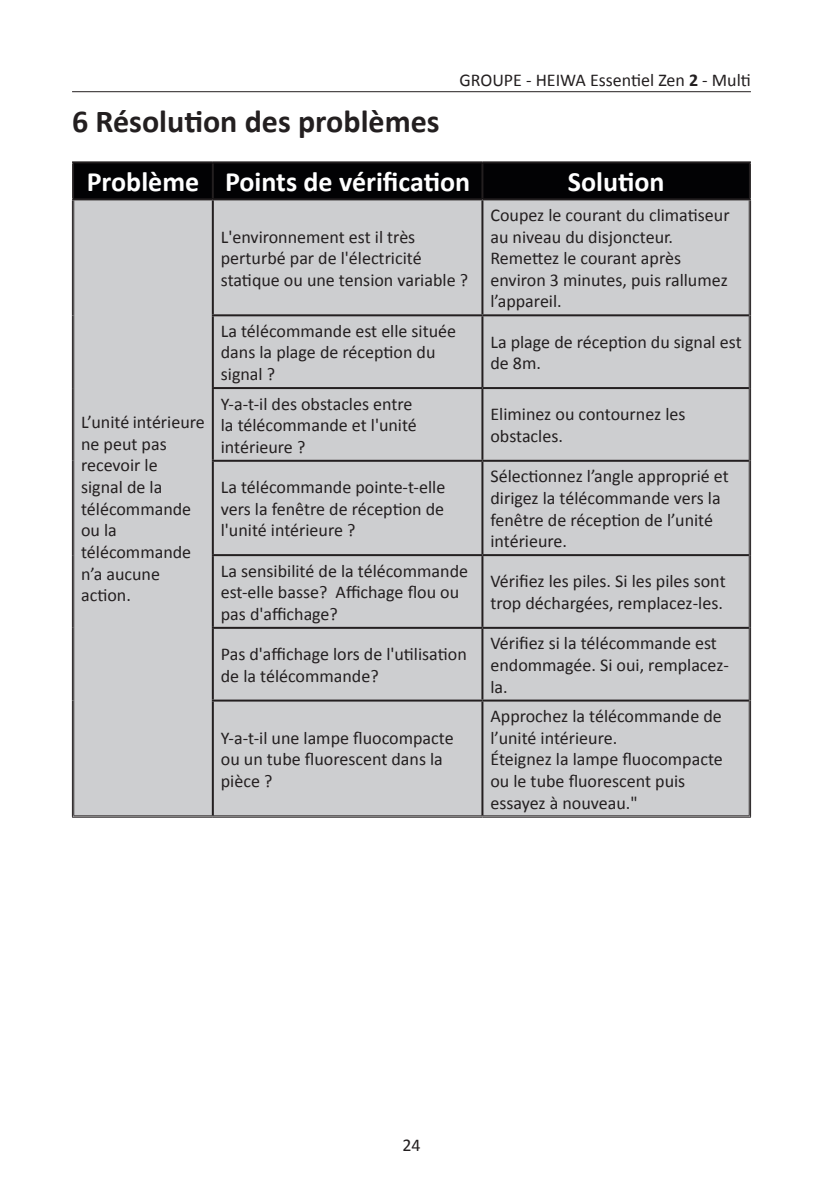
<style>
.page{position:relative;width:823px;height:1191px;background:#fff}
.page>*{position:absolute;margin:0;border:0;box-sizing:border-box;transform-origin:0 0}
.t1{font:700 32px "Calibri";color:#231f20}
.H1_-_left_L1_-_at_2{font:700 28px "Calibri";color:#fff}
.H1_-_left_L1_-_at_2-2{font:18px/21.6px "Calibri";color:#231f20}
.s1{font-weight:700}
</style>
<div class="page">
<hr style="left:72px;top:91px;width:678px;height:1px;background:#231f20">
<div style="left:74px;top:163px;width:674px;height:35px;background:#020204"></div>
<div style="left:74px;top:200px;width:674px;height:615px;background:#cdced0"></div>
<hr style="left:72px;top:161px;width:141px;height:2px;background:#231f20">
<hr style="left:72px;top:163px;width:2px;height:35px;background:#231f20">
<hr style="left:213px;top:161px;width:269px;height:2px;background:#231f20">
<hr style="left:212px;top:163px;width:2px;height:35px;background:#231f20">
<hr style="left:482px;top:161px;width:268px;height:2px;background:#231f20">
<hr style="left:481px;top:163px;width:2px;height:35px;background:#231f20">
<hr style="left:748px;top:163px;width:2px;height:35px;background:#231f20">
<hr style="left:72px;top:198px;width:141px;height:2px;background:#231f20">
<hr style="left:213px;top:198px;width:269px;height:2px;background:#231f20">
<hr style="left:212px;top:200px;width:2px;height:114px;background:#231f20">
<hr style="left:482px;top:198px;width:268px;height:2px;background:#231f20">
<hr style="left:481px;top:200px;width:2px;height:114px;background:#231f20">
<hr style="left:212px;top:314px;width:270px;height:2px;background:#231f20">
<hr style="left:212px;top:316px;width:2px;height:71px;background:#231f20">
<hr style="left:482px;top:314px;width:266px;height:2px;background:#231f20">
<hr style="left:481px;top:316px;width:2px;height:71px;background:#231f20">
<hr style="left:212px;top:387px;width:270px;height:2px;background:#231f20">
<hr style="left:212px;top:389px;width:2px;height:71px;background:#231f20">
<hr style="left:482px;top:387px;width:266px;height:2px;background:#231f20">
<hr style="left:481px;top:389px;width:2px;height:71px;background:#231f20">
<hr style="left:212px;top:460px;width:270px;height:2px;background:#231f20">
<hr style="left:212px;top:462px;width:2px;height:92px;background:#231f20">
<hr style="left:482px;top:460px;width:266px;height:2px;background:#231f20">
<hr style="left:481px;top:462px;width:2px;height:92px;background:#231f20">
<hr style="left:212px;top:554px;width:270px;height:2px;background:#231f20">
<hr style="left:212px;top:556px;width:2px;height:71px;background:#231f20">
<hr style="left:482px;top:554px;width:266px;height:2px;background:#231f20">
<hr style="left:481px;top:556px;width:2px;height:71px;background:#231f20">
<hr style="left:212px;top:627px;width:270px;height:2px;background:#231f20">
<hr style="left:212px;top:629px;width:2px;height:70px;background:#231f20">
<hr style="left:482px;top:627px;width:266px;height:2px;background:#231f20">
<hr style="left:481px;top:629px;width:2px;height:70px;background:#231f20">
<hr style="left:212px;top:699px;width:270px;height:2px;background:#231f20">
<hr style="left:212px;top:701px;width:2px;height:114px;background:#231f20">
<hr style="left:482px;top:699px;width:266px;height:2px;background:#231f20">
<hr style="left:481px;top:701px;width:2px;height:114px;background:#231f20">
<hr style="left:72px;top:200px;width:1px;height:115px;background:#231f20">
<hr style="left:73px;top:200px;width:1px;height:115px;background:#231f20">
<hr style="left:72px;top:315px;width:1px;height:73px;background:#231f20">
<hr style="left:73px;top:315px;width:1px;height:73px;background:#231f20">
<hr style="left:72px;top:388px;width:1px;height:73px;background:#231f20">
<hr style="left:73px;top:388px;width:1px;height:73px;background:#231f20">
<hr style="left:72px;top:461px;width:1px;height:94px;background:#231f20">
<hr style="left:73px;top:461px;width:1px;height:94px;background:#231f20">
<hr style="left:72px;top:555px;width:1px;height:73px;background:#231f20">
<hr style="left:73px;top:555px;width:1px;height:73px;background:#231f20">
<hr style="left:72px;top:628px;width:1px;height:72px;background:#231f20">
<hr style="left:73px;top:628px;width:1px;height:72px;background:#231f20">
<hr style="left:72px;top:700px;width:1px;height:117px;background:#231f20">
<hr style="left:73px;top:700px;width:1px;height:115px;background:#231f20">
<hr style="left:73px;top:815px;width:140px;height:1px;background:#231f20">
<hr style="left:72px;top:817px;width:141px;height:1px;background:#231f20">
<hr style="left:748px;top:200px;width:1px;height:115px;background:#231f20">
<hr style="left:749px;top:200px;width:1px;height:115px;background:#231f20">
<hr style="left:748px;top:315px;width:1px;height:73px;background:#231f20">
<hr style="left:749px;top:315px;width:1px;height:73px;background:#231f20">
<hr style="left:748px;top:388px;width:1px;height:73px;background:#231f20">
<hr style="left:749px;top:388px;width:1px;height:73px;background:#231f20">
<hr style="left:748px;top:461px;width:1px;height:94px;background:#231f20">
<hr style="left:749px;top:461px;width:1px;height:94px;background:#231f20">
<hr style="left:748px;top:555px;width:1px;height:73px;background:#231f20">
<hr style="left:749px;top:555px;width:1px;height:73px;background:#231f20">
<hr style="left:748px;top:628px;width:1px;height:72px;background:#231f20">
<hr style="left:749px;top:628px;width:1px;height:72px;background:#231f20">
<hr style="left:748px;top:700px;width:1px;height:115px;background:#231f20">
<hr style="left:749px;top:700px;width:1px;height:117px;background:#231f20">
<hr style="left:213px;top:815px;width:269px;height:1px;background:#231f20">
<hr style="left:213px;top:817px;width:269px;height:1px;background:#231f20">
<hr style="left:482px;top:815px;width:267px;height:1px;background:#231f20">
<hr style="left:482px;top:817px;width:268px;height:1px;background:#231f20">
<p class="H1_-_left_L1_-_at_2-2" style="left:459px;top:69px;width:293px">GROUPE - HEIWA Essentiel Zen <span class="s1">2</span> - Multi</p>
<p class="t1" style="left:72px;top:101px;width:369px">6 Résolution des problèmes</p>
<p class="H1_-_left_L1_-_at_2" style="left:87px;top:164px;width:114px">Problème</p>
<p class="H1_-_left_L1_-_at_2" style="left:225px;top:164px;width:246px">Points de vérification</p>
<p class="H1_-_left_L1_-_at_2" style="left:567px;top:164px;width:98px">Solution</p>
<p class="H1_-_left_L1_-_at_2-2" style="left:81px;top:411px;width:125px">L’unité intérieure ne peut pas recevoir le<br>signal de la télécommande ou la télécommande n’a aucune action.</p>
<p class="H1_-_left_L1_-_at_2-2" style="left:221px;top:226px;width:248px">L'environnement est il très perturbé par de l'électricité statique ou une tension variable ?</p>
<p class="H1_-_left_L1_-_at_2-2" style="left:490px;top:204px;width:240px">Coupez le courant du climatiseur au niveau du disjoncteur.<br>Remettez le courant après environ 3 minutes, puis rallumez l’appareil.</p>
<p class="H1_-_left_L1_-_at_2-2" style="left:221px;top:320px;width:237px">La télécommande est elle située dans la plage de réception du signal ?</p>
<p class="H1_-_left_L1_-_at_2-2" style="left:490px;top:331px;width:253px">La plage de réception du signal est de 8m.</p>
<p class="H1_-_left_L1_-_at_2-2" style="left:221px;top:393px;width:197px">Y-a-t-il des obstacles entre la télécommande et l'unité intérieure ?</p>
<p class="H1_-_left_L1_-_at_2-2" style="left:490px;top:404px;width:196px">Eliminez ou contournez les obstacles.</p>
<p class="H1_-_left_L1_-_at_2-2" style="left:221px;top:476px;width:226px;text-align:justify">La télécommande pointe-t-elle vers la fenêtre de réception de l'unité intérieure ?</p>
<p class="H1_-_left_L1_-_at_2-2" style="left:490px;top:465px;width:240px">Sélectionnez l’angle approprié et dirigez la télécommande vers la fenêtre de réception de l’unité intérieure.</p>
<p class="H1_-_left_L1_-_at_2-2" style="left:221px;top:560px;width:248px">La sensibilité de la télécommande est-elle basse? Affichage flou ou pas d'affichage?</p>
<p class="H1_-_left_L1_-_at_2-2" style="left:490px;top:571px;width:236px">Vérifiez les piles. Si les piles sont trop déchargées, remplacez-les.</p>
<p class="H1_-_left_L1_-_at_2-2" style="left:221px;top:643px;width:247px">Pas d'affichage lors de l'utilisation de la télécommande?</p>
<p class="H1_-_left_L1_-_at_2-2" style="left:490px;top:632px;width:240px">Vérifiez si la télécommande est endommagée. Si oui, remplacez&shy;la.</p>
<p class="H1_-_left_L1_-_at_2-2" style="left:221px;top:727px;width:234px">Y-a-t-il une lampe fluocompacte ou un tube fluorescent dans la pièce ?</p>
<p class="H1_-_left_L1_-_at_2-2" style="left:490px;top:705px;width:234px">Approchez la télécommande de l’unité intérieure.<br>Éteignez la lampe fluocompacte ou le tube fluorescent puis essayez à nouveau."</p>
<p class="H1_-_left_L1_-_at_2-2" style="left:402px;top:1134px;width:20px">24</p>
</div>
